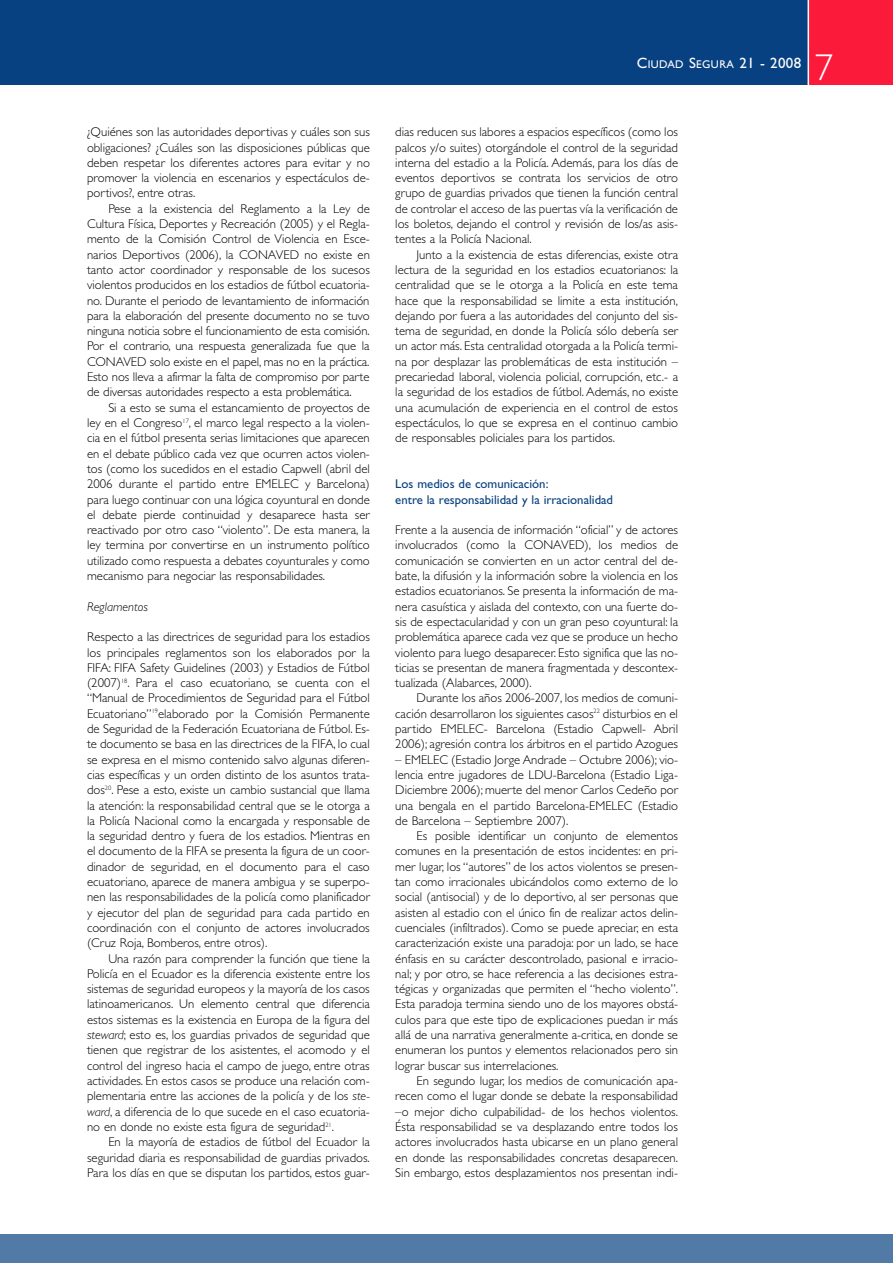
<style>
.page{position:relative;width:893px;height:1263px;background:#fff}
.page>*{position:absolute;margin:0;border:0;box-sizing:border-box;transform-origin:0 0}
.t1{font:300 37.5px "Gill Sans";color:#fff}
.t2{font:300 12.75px/15.3px "Gill Sans";color:#000;text-align:justify}
.t3{font:12.75px/15.3px "Gill Sans";color:#084181}
.t4{font:italic 300 12.75px "Gill Sans";color:#000}
.t5{font:11.25px "Gill Sans";letter-spacing:.035em;color:#fff}
.s1{font-style:italic}
.s2{font-size:15px}
</style>
<div class="page">
<div style="left:0;top:0;width:893px;height:85px;background:#084181"></div>
<div style="left:808px;top:0;width:85px;height:85px;background:#fc1a3b"></div>
<div style="left:0;top:1235px;width:893px;height:28px;background:#527aa7"></div>
<hr style="left:807px;top:0;width:2px;height:86px;background:#fff">
<p class="t2" style="left:87px;top:126px;width:284px">¿Quiénes son las autoridades deportivas y cuáles son sus obligaciones? ¿Cuáles son las disposiciones públicas que deben respetar los diferentes actores para evitar y no promover la violencia en escenarios y espectáculos de&shy;portivos?, entre otras.</p>
<p class="t2" style="left:87px;top:202px;width:284px;text-indent:21px">Pese a la existencia del Reglamento a la Ley de Cultura Física, Deportes y Recreación (2005) y el Regla&shy;mento de la Comisión Control de Violencia en Esce&shy;narios Deportivos (2006), la CONAVED no existe en tanto actor coordinador y responsable de los sucesos violentos producidos en los estadios de fútbol ecuatoria&shy;no. Durante el periodo de levantamiento de información para la elaboración del presente documento no se tuvo ninguna noticia sobre el funcionamiento de esta comisión.<br>Por el contrario, una respuesta generalizada fue que la CONAVED solo existe en el papel, mas no en la práctica.<br>Esto nos lleva a afirmar la falta de compromiso por parte de diversas autoridades respecto a esta problemática.</p>
<p class="t2" style="left:87px;top:401px;width:284px;text-indent:21px">Si a esto se suma el estancamiento de proyectos de ley en el Congreso<sup>17</sup>, el marco legal respecto a la violen&shy;cia en el fútbol presenta serias limitaciones que aparecen en el debate público cada vez que ocurren actos violen&shy;tos (como los sucedidos en el estadio Capwell (abril del 2006 durante el partido entre EMELEC y Barcelona) para luego continuar con una lógica coyuntural en donde el debate pierde continuidad y desaparece hasta ser reactivado por otro caso “violento”. De esta manera, la ley termina por convertirse en un instrumento político utilizado como respuesta a debates coyunturales y como mecanismo para negociar las responsabilidades.</p>
<p class="t4" style="left:87px;top:601px;width:62px">Reglamentos</p>
<p class="t2" style="left:87px;top:630px;width:284px">Respecto a las directrices de seguridad para los estadios los principales reglamentos son los elaborados por la FIFA: FIFA Safety Guidelines (2003) y Estadios de Fútbol (2007)<sup>18</sup>. Para el caso ecuatoriano, se cuenta con el “Manual de Procedimientos de Seguridad para el Fútbol Ecuatoriano”<sup>19</sup>elaborado por la Comisión Permanente de Seguridad de la Federación Ecuatoriana de Fútbol. Es&shy;te documento se basa en las directrices de la FIFA, lo cual se expresa en el mismo contenido salvo algunas diferen&shy;cias específicas y un orden distinto de los asuntos trata&shy;dos<sup>20</sup>. Pese a esto, existe un cambio sustancial que llama la atención: la responsabilidad central que se le otorga a la Policía Nacional como la encargada y responsable de la seguridad dentro y fuera de los estadios. Mientras en el documento de la FIFA se presenta la figura de un coor&shy;dinador de seguridad, en el documento para el caso ecuatoriano, aparece de manera ambigua y se superpo&shy;nen las responsabilidades de la policía como planificador y ejecutor del plan de seguridad para cada partido en coordinación con el conjunto de actores involucrados (Cruz Roja, Bomberos, entre otros).</p>
<p class="t2" style="left:87px;top:952px;width:284px;text-indent:21px">Una razón para comprender la función que tiene la Policía en el Ecuador es la diferencia existente entre los sistemas de seguridad europeos y la mayoría de los casos latinoamericanos. Un elemento central que diferencia estos sistemas es la existencia en Europa de la figura del <span class="s1">steward</span>; esto es, los guardias privados de seguridad que tienen que registrar de los asistentes, el acomodo y el control del ingreso hacia el campo de juego, entre otras actividades. En estos casos se produce una relación com&shy;plementaria entre las acciones de la policía y de los <span class="s1">ste&shy;ward</span>, a diferencia de lo que sucede en el caso ecuatoria&shy;no en donde no existe esta figura de seguridad<sup>21</sup>.</p>
<p class="t2" style="left:87px;top:1135px;width:284px;text-indent:21px">En la mayoría de estadios de fútbol del Ecuador la seguridad diaria es responsabilidad de guardias privados.<br>Para los días en que se disputan los partidos, estos guar-</p>
<p class="t5" style="left:637px;top:60px;width:166px"><span class="s2">C</span>IUDAD <span class="s2">S</span>EGURA <span class="s2">21 - 2008</span></p>
<h1 class="t1" style="left:815px;top:53px;width:20px">7</h1>
<p class="t2" style="left:395px;top:126px;width:284px">dias reducen sus labores a espacios específicos (como los palcos y/o suites) otorgándole el control de la seguridad interna del estadio a la Policía. Además, para los días de eventos deportivos se contrata los servicios de otro grupo de guardias privados que tienen la función central de controlar el acceso de las puertas vía la verificación de los boletos, dejando el control y revisión de los/as asis&shy;tentes a la Policía Nacional.</p>
<p class="t2" style="left:395px;top:248px;width:284px;text-indent:21px">Junto a la existencia de estas diferencias, existe otra lectura de la seguridad en los estadios ecuatorianos: la centralidad que se le otorga a la Policía en este tema hace que la responsabilidad se limite a esta institución, dejando por fuera a las autoridades del conjunto del sis&shy;tema de seguridad, en donde la Policía sólo debería ser un actor más. Esta centralidad otorgada a la Policía termi&shy;na por desplazar las problemáticas de esta institución – precariedad laboral, violencia policial, corrupción, etc.- a la seguridad de los estadios de fútbol. Además, no existe una acumulación de experiencia en el control de estos espectáculos, lo que se expresa en el continuo cambio de responsables policiales para los partidos.</p>
<p class="t3" style="left:395px;top:477px;width:219px">Los medios de comunicación:<br>entre la responsabilidad y la irracionalidad</p>
<p class="t2" style="left:395px;top:523px;width:284px">Frente a la ausencia de información “oficial” y de actores involucrados (como la CONAVED), los medios de comunicación se convierten en un actor central del de&shy;bate, la difusión y la información sobre la violencia en los estadios ecuatorianos. Se presenta la información de ma&shy;nera casuística y aislada del contexto, con una fuerte do&shy;sis de espectacularidad y con un gran peso coyuntural: la problemática aparece cada vez que se produce un hecho violento para luego desaparecer. Esto significa que las no&shy;ticias se presentan de manera fragmentada y descontex&shy;tualizada (Alabarces, 2000).</p>
<p class="t2" style="left:395px;top:692px;width:284px;text-indent:21px">Durante los años 2006-2007, los medios de comuni&shy;cación desarrollaron los siguientes casos<sup>22</sup> disturbios en el partido EMELEC- Barcelona (Estadio Capwell- Abril 2006); agresión contra los árbitros en el partido Azogues</p>
<p class="t2" style="left:395px;top:753px;width:284px">– EMELEC (Estadio Jorge Andrade – Octubre 2006); vio&shy;lencia entre jugadores de LDU-Barcelona (Estadio Liga-Diciembre 2006); muerte del menor Carlos Cedeño por una bengala en el partido Barcelona-EMELEC (Estadio de Barcelona – Septiembre 2007).</p>
<p class="t2" style="left:395px;top:829px;width:284px;text-indent:21px">Es posible identificar un conjunto de elementos comunes en la presentación de estos incidentes: en pri&shy;mer lugar, los “autores” de los actos violentos se presen&shy;tan como irracionales ubicándolos como externo de lo social (antisocial) y de lo deportivo, al ser personas que asisten al estadio con el único fin de realizar actos delin&shy;cuenciales (infiltrados). Como se puede apreciar, en esta caracterización existe una paradoja: por un lado, se hace énfasis en su carácter descontrolado, pasional e irracio&shy;nal; y por otro, se hace referencia a las decisiones estra&shy;tégicas y organizadas que permiten el “hecho violento”.<br>Esta paradoja termina siendo uno de los mayores obstá&shy;culos para que este tipo de explicaciones puedan ir más allá de una narrativa generalmente a-critica, en donde se enumeran los puntos y elementos relacionados pero sin lograr buscar sus interrelaciones.</p>
<p class="t2" style="left:395px;top:1074px;width:284px;text-indent:21px">En segundo lugar, los medios de comunicación apa&shy;recen como el lugar donde se debate la responsabilidad –o mejor dicho culpabilidad- de los hechos violentos.<br>Ésta responsabilidad se va desplazando entre todos los actores involucrados hasta ubicarse en un plano general en donde las responsabilidades concretas desaparecen.<br>Sin embargo, estos desplazamientos nos presentan indi-</p>
</div>
